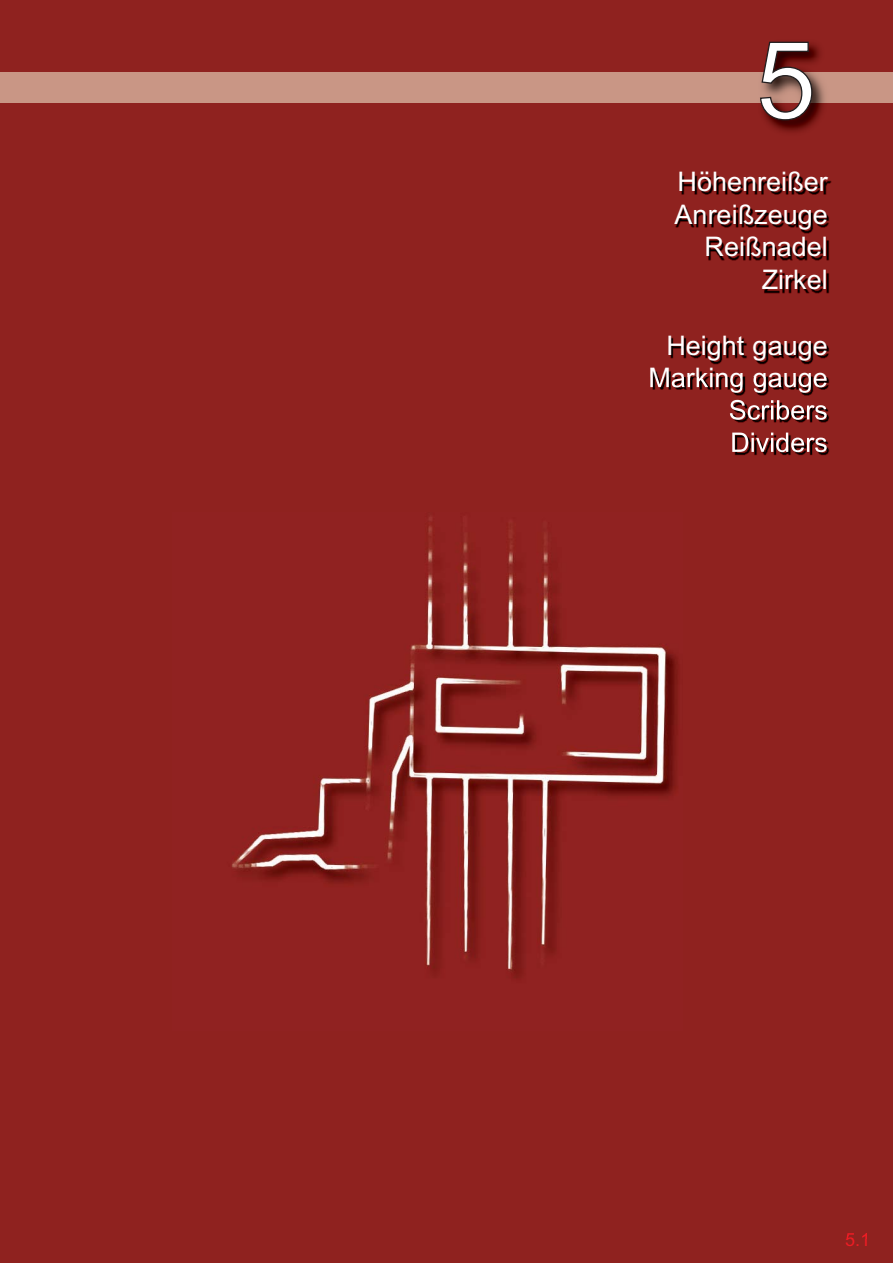
<style>
.page{position:relative;width:893px;height:1263px;background:#fff}
.page>*{position:absolute;margin:0;border:0;box-sizing:border-box;transform-origin:0 0}
.t1{font:108px "Arial";color:#fff}
.t2{font:27px/32.4px "Arial";color:#fff;text-align:right}
.t3{font:18px "Arial";color:#ed1c24}
</style>
<div class="page">
<div style="left:0;top:0;width:892px;height:1263px;background:#8f221f"></div>
<img style="left:846px;top:1233px;width:20px;height:6px">
<div style="left:0;top:73px;width:636px;height:29px;background:#c99685"></div>
<img style="left:636px;top:43px;width:256px;height:90px">
<img style="left:675px;top:175px;width:157px;height:119px">
<img style="left:652px;top:337px;width:177px;height:119px">
<img style="left:650px;top:377px;width:128px;height:16px">
<img style="left:730px;top:400px;width:96px;height:20px">
<img style="left:732px;top:433px;width:94px;height:19px">
<img style="left:232px;top:517px;width:446px;height:461px">
<h1 class="t1" style="left:756px;top:41px;width:62px">5</h1>
<p class="t2" style="left:674px;top:168px;width:155px">Höhenreißer<br>Anreißzeuge<br>Reißnadel<br>Zirkel</p>
<p class="t2" style="left:648px;top:332px;width:181px">Height gauge<br>Marking gauge</p>
<p class="t3" style="left:845px;top:1233px;width:27px">5.1</p>
</div>
